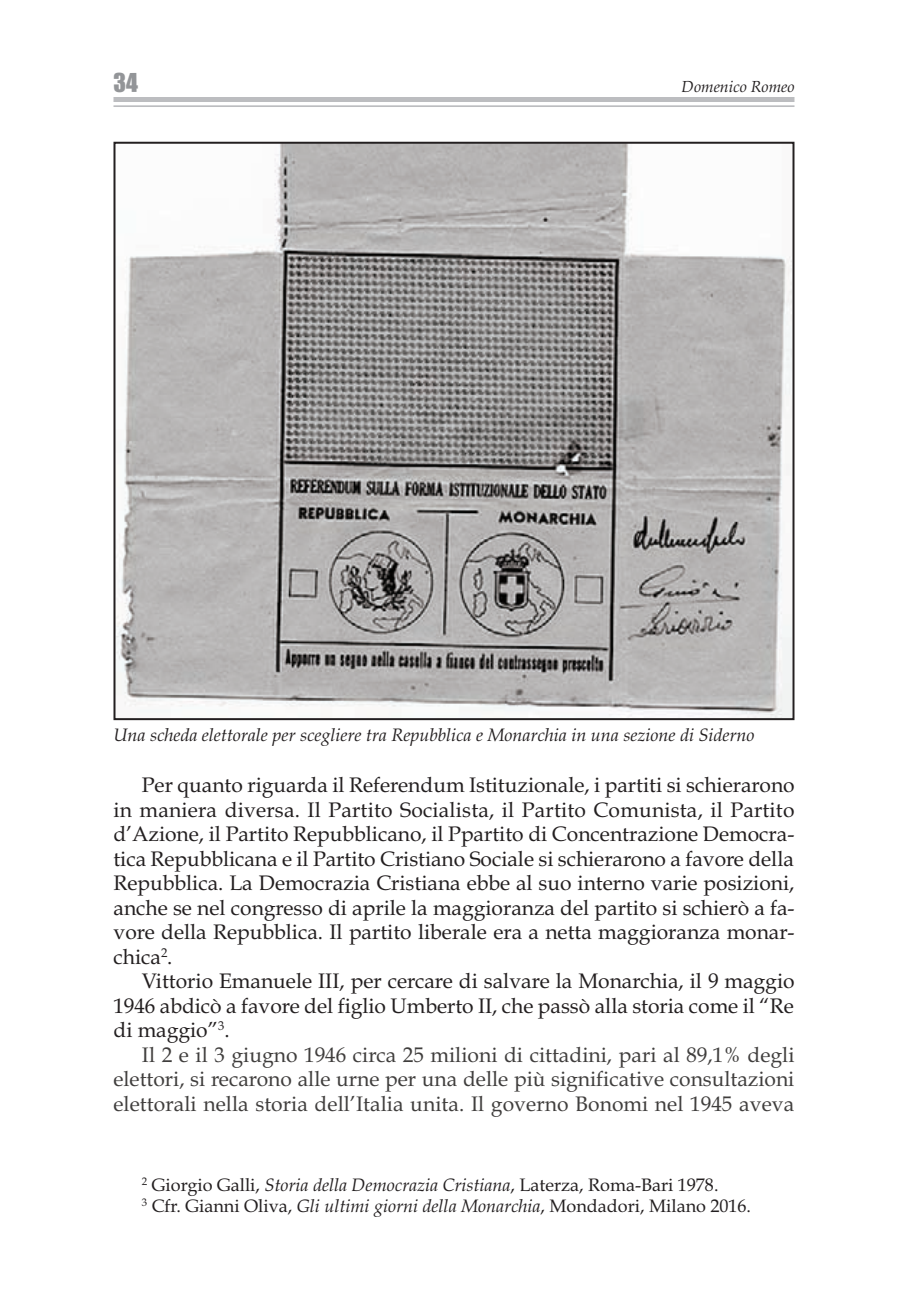
<style>
.page{position:relative;width:908px;height:1304px;background:#fff}
.page>*{position:absolute;margin:0;border:0;box-sizing:border-box;transform-origin:0 0}
.t1{font:21px/24.6px "Book Antiqua";color:#231f20;text-align:justify}
.t2{font:21px/24.6px "Book Antiqua";letter-spacing:.005em;color:#403e3d;text-align:justify}
.t3{font:18px/21px "Book Antiqua";color:#231f20}
.t4{font:italic 18px "Book Antiqua";color:#231f20}
.t5{font:italic 16px "Book Antiqua";color:#231f20}
.s1{font-style:italic}
</style>
<div class="page">
<div style="left:113px;top:97px;width:681px;height:5px;background:#bcbdc0"></div>
<hr style="left:113px;top:105px;width:681px;height:2px;background:#bcbdc0">
<img style="left:116px;top:145px;width:675px;height:572px">
<p class="t5" style="left:681px;top:77px;width:114px">Domenico Romeo</p>
<p class="t4" style="left:113px;top:724px;width:642px">Una scheda elettorale per scegliere tra Repubblica e Monarchia in una sezione di Siderno</p>
<p class="t1" style="left:113px;top:773px;width:682px;text-indent:28px">Per quanto riguarda il Referendum Istituzionale, i partiti si schierarono in maniera diversa. Il Partito Socialista, il Partito Comunista, il Partito d’Azione, il Partito Repubblicano, il Ppartito di Concentrazione Democra&shy;tica Repubblicana e il Partito Cristiano Sociale si schierarono a favore della Repubblica. La Democrazia Cristiana ebbe al suo interno varie posizioni, anche se nel congresso di aprile la maggioranza del partito si schierò a fa&shy;vore della Repubblica. Il partito liberale era a netta maggioranza monar&shy;chica<sup>2</sup>.</p>
<p class="t1" style="left:113px;top:969px;width:682px;text-indent:28px">Vittorio Emanuele III, per cercare di salvare la Monarchia, il 9 maggio 1946 abdicò a favore del figlio Umberto II, che passò alla storia come il “Re di maggio”<sup>3</sup>.</p>
<p class="t2" style="left:113px;top:1042px;width:682px;text-indent:28px">Il 2 e il 3 giugno 1946 circa 25 milioni di cittadini, pari al 89,1% degli elettori, si recarono alle urne per una delle più significative consultazioni elettorali nella storia dell’Italia unita. Il governo Bonomi nel 1945 aveva</p>
<p class="t3" style="left:142px;top:1174px;width:610px"><sup>2</sup> Giorgio Galli, <span class="s1">Storia della Democrazia Cristiana</span>, Laterza, Roma-Bari 1978.<br><sup>3</sup> Cfr. Gianni Oliva, <span class="s1">Gli ultimi giorni della Monarchia</span>, Mondadori, Milano 2016.</p>
</div>
